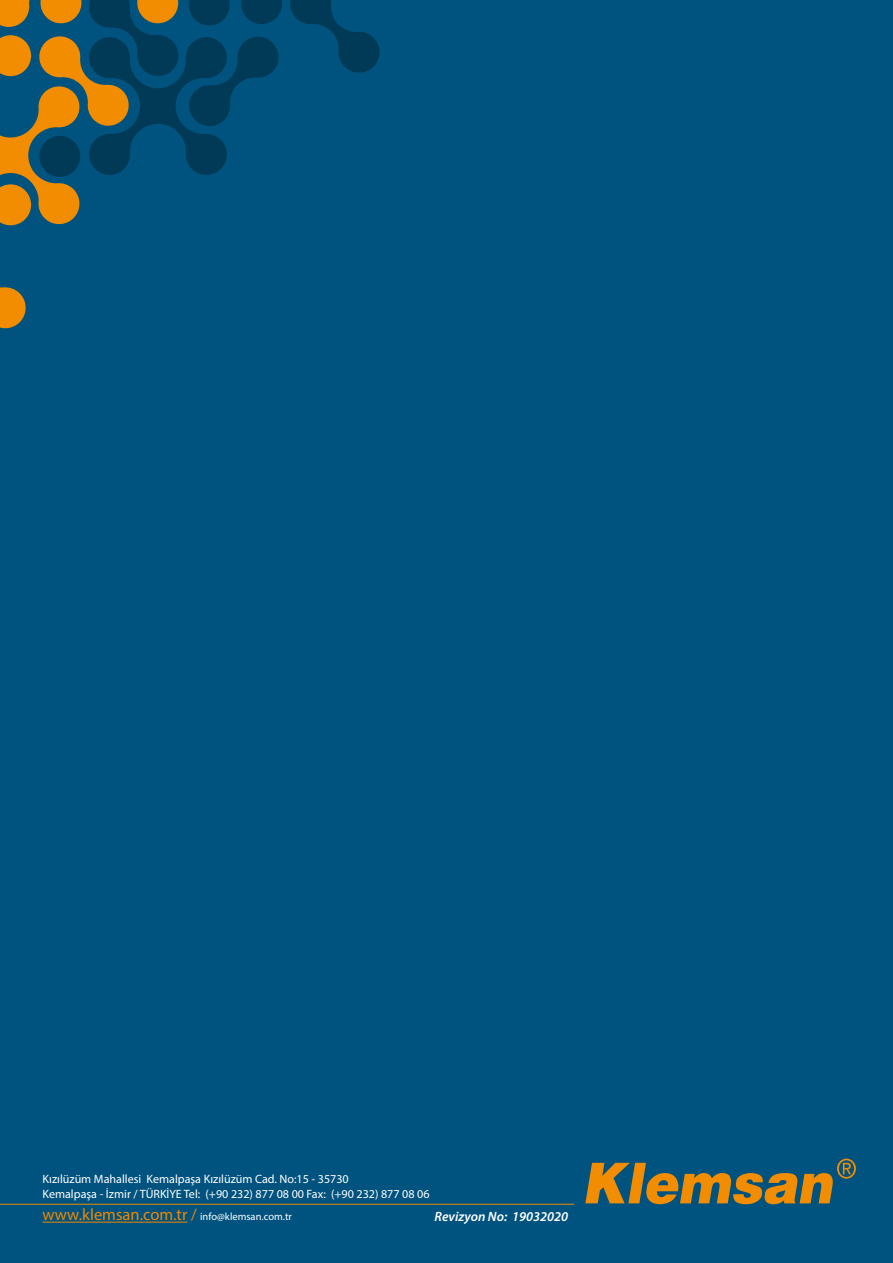
<style>
.page{position:relative;width:893px;height:1263px;background:#00537e}
.page>*{position:absolute;margin:0;border:0;box-sizing:border-box;transform-origin:0 0}
.t1{font:16.5px "Myriad Pro";color:#f18700}
.t2{font:italic 600 13.5px "Myriad Pro";color:#fff}
.t3{font:12px/14.5px "Myriad Pro";color:#fff}
.s1{font-size:10.5px;color:#fff}
</style>
<div class="page">
<svg style="left:0;top:287px;width:26px;height:42px"></svg>
<svg style="left:0;top:0;width:380px;height:226px"></svg>
<svg style="left:585px;top:1158px;width:271px;height:46px"></svg>
<hr style="left:0;top:1204px;width:574px;height:1px;background:#f28c00">
<hr style="left:43px;top:1222px;width:145px;height:1px;background:#f18700">
<p class="t3" style="left:43px;top:1172px;width:389px">Kızılüzüm Mahallesi Kemalpaşa Kızılüzüm Cad. No:15 - 35730<br>Kemalpaşa - İzmir / TÜRKİYE Tel: (+90 232) 877 08 00 Fax: (+90 232) 877 08 06</p>
<h1 class="t1" style="left:43px;top:1205px;width:251px">www.klemsan.com.tr / <span class="s1">info@klemsan.com.tr</span></h1>
<p class="t2" style="left:435px;top:1208px;width:135px">Revizyon No: 19032020</p>
</div>
